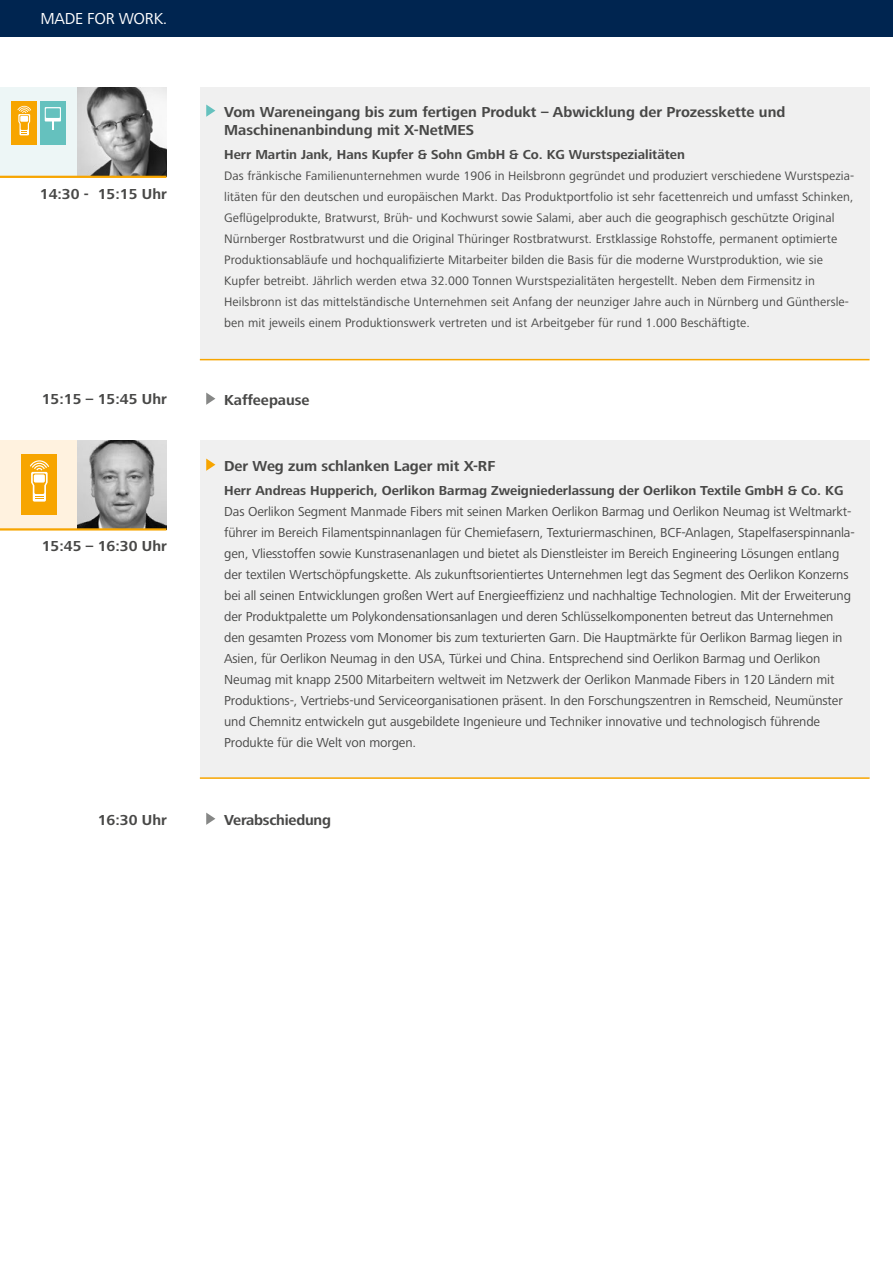
<style>
.page{position:relative;width:893px;height:1263px;background:#fff}
.page>*{position:absolute;margin:0;border:0;box-sizing:border-box;transform-origin:0 0}
.t1{font:16.5px "Frutiger Next LT";letter-spacing:-.015em;color:#fff}
.t2{font:700 15px/18px "Frutiger Next LT";color:#484847}
.t3{font:13.5px/21px "Frutiger Next LT";letter-spacing:-.01em;color:#484847}
.t4{font:700 13.5px "Frutiger Next LT";color:#484847}
.t5{font:12.75px/21px "Frutiger Next LT";letter-spacing:.005em;color:#484847}
</style>
<div class="page">
<div style="left:200px;top:87px;width:670px;height:272px;background:#f0f0f0"></div>
<div style="left:200px;top:440px;width:670px;height:338px;background:#f0f0f0"></div>
<hr style="left:200px;top:777px;width:670px;height:2px;background:#f7a500">
<hr style="left:200px;top:359px;width:670px;height:1px;background:#f7a500">
<div style="left:0;top:0;width:893px;height:37px;background:#002550"></div>
<svg style="left:206px;top:105px;width:9px;height:12px"></svg>
<svg style="left:206px;top:393px;width:9px;height:12px"></svg>
<svg style="left:206px;top:459px;width:9px;height:12px"></svg>
<svg style="left:206px;top:813px;width:9px;height:12px"></svg>
<div style="left:0;top:440px;width:167px;height:89px;background:#fff2df"></div>
<div style="left:21px;top:454px;width:35px;height:61px;background:#f7a500"></div>
<svg style="left:30px;top:460px;width:20px;height:42px"></svg>
<div style="left:34px;top:474px;width:11px;height:9px;background:#fff;border-radius:2px"></div>
<img style="left:77px;top:440px;width:90px;height:89px">
<hr style="left:0;top:528px;width:166px;height:2px;background:#f7a500">
<div style="left:0;top:87px;width:139px;height:89px;background:#edf6f6"></div>
<img style="left:77px;top:87px;width:89px;height:89px">
<hr style="left:0;top:176px;width:166px;height:2px;background:#f7a500">
<div style="left:11px;top:102px;width:25px;height:43px;background:#f7a500"></div>
<svg style="left:17px;top:106px;width:14px;height:29px"></svg>
<div style="left:20px;top:116px;width:8px;height:6px;background:#fff"></div>
<div style="left:41px;top:102px;width:25px;height:43px;background:#65c1be"></div>
<div style="left:45px;top:107px;width:16px;height:14px;background:#fff"></div>
<div style="left:46px;top:108px;width:14px;height:10px;background:#65c1be"></div>
<svg style="left:52px;top:121px;width:2px;height:9px"></svg>
<p class="t1" style="left:40px;top:9px;width:128px">MADE FOR WORK.</p>
<p class="t2" style="left:40px;top:185px;width:129px">14:30 - 15:15 Uhr</p>
<p class="t2" style="left:42px;top:390px;width:127px">15:15 – 15:45 Uhr</p>
<p class="t2" style="left:42px;top:537px;width:127px">15:45 – 16:30 Uhr</p>
<p class="t2" style="left:98px;top:811px;width:71px">16:30 Uhr</p>
<p class="t2" style="left:224px;top:103px;width:563px">Vom Wareneingang bis zum fertigen Produkt – Abwicklung der Prozesskette und<br>Maschinenanbindung mit X-NetMES</p>
<p class="t4" style="left:224px;top:147px;width:462px">Herr Martin Jank, Hans Kupfer &amp; Sohn GmbH &amp; Co. KG Wurstspezialitäten</p>
<p class="t5" style="left:224px;top:165px;width:631px">Das fränkische Familienunternehmen wurde 1906 in Heilsbronn gegründet und produziert verschiedene Wurstspezia&shy;litäten für den deutschen und europäischen Markt. Das Produktportfolio ist sehr facettenreich und umfasst Schinken, Geflügelprodukte, Bratwurst, Brüh- und Kochwurst sowie Salami, aber auch die geographisch geschützte Original Nürnberger Rostbratwurst und die Original Thüringer Rostbratwurst. Erstklassige Rohstoffe, permanent optimierte Produktionsabläufe und hochqualifizierte Mitarbeiter bilden die Basis für die moderne Wurstproduktion, wie sie Kupfer betreibt. Jährlich werden etwa 32.000 Tonnen Wurstspezialitäten hergestellt. Neben dem Firmensitz in Heilsbronn ist das mittelständische Unternehmen seit Anfang der neunziger Jahre auch in Nürnberg und Günthersle&shy;ben mit jeweils einem Produktionswerk vertreten und ist Arbeitgeber für rund 1.000 Beschäftigte.</p>
<p class="t2" style="left:224px;top:391px;width:87px">Kaffeepause</p>
<p class="t2" style="left:224px;top:457px;width:273px">Der Weg zum schlanken Lager mit X-RF</p>
<p class="t4" style="left:224px;top:483px;width:621px">Herr Andreas Hupperich, Oerlikon Barmag Zweigniederlassung der Oerlikon Textile GmbH &amp; Co. KG</p>
<p class="t3" style="left:224px;top:501px;width:632px">Das Oerlikon Segment Manmade Fibers mit seinen Marken Oerlikon Barmag und Oerlikon Neumag ist Weltmarkt&shy;führer im Bereich Filamentspinnanlagen für Chemiefasern, Texturiermaschinen, BCF-Anlagen, Stapelfaserspinnanla&shy;gen, Vliesstoffen sowie Kunstrasenanlagen und bietet als Dienstleister im Bereich Engineering Lösungen entlang der textilen Wertschöpfungskette. Als zukunftsorientiertes Unternehmen legt das Segment des Oerlikon Konzerns bei all seinen Entwicklungen großen Wert auf Energieeffizienz und nachhaltige Technologien. Mit der Erweiterung der Produktpalette um Polykondensationsanlagen und deren Schlüsselkomponenten betreut das Unternehmen den gesamten Prozess vom Monomer bis zum texturierten Garn. Die Hauptmärkte für Oerlikon Barmag liegen in Asien, für Oerlikon Neumag in den USA, Türkei und China. Entsprechend sind Oerlikon Barmag und Oerlikon Neumag mit knapp 2500 Mitarbeitern weltweit im Netzwerk der Oerlikon Manmade Fibers in 120 Ländern mit Produktions-, Vertriebs-und Serviceorganisationen präsent. In den Forschungszentren in Remscheid, Neumünster und Chemnitz entwickeln gut ausgebildete Ingenieure und Techniker innovative und technologisch führende Produkte für die Welt von morgen.</p>
<p class="t2" style="left:224px;top:811px;width:108px">Verabschiedung</p>
</div>
